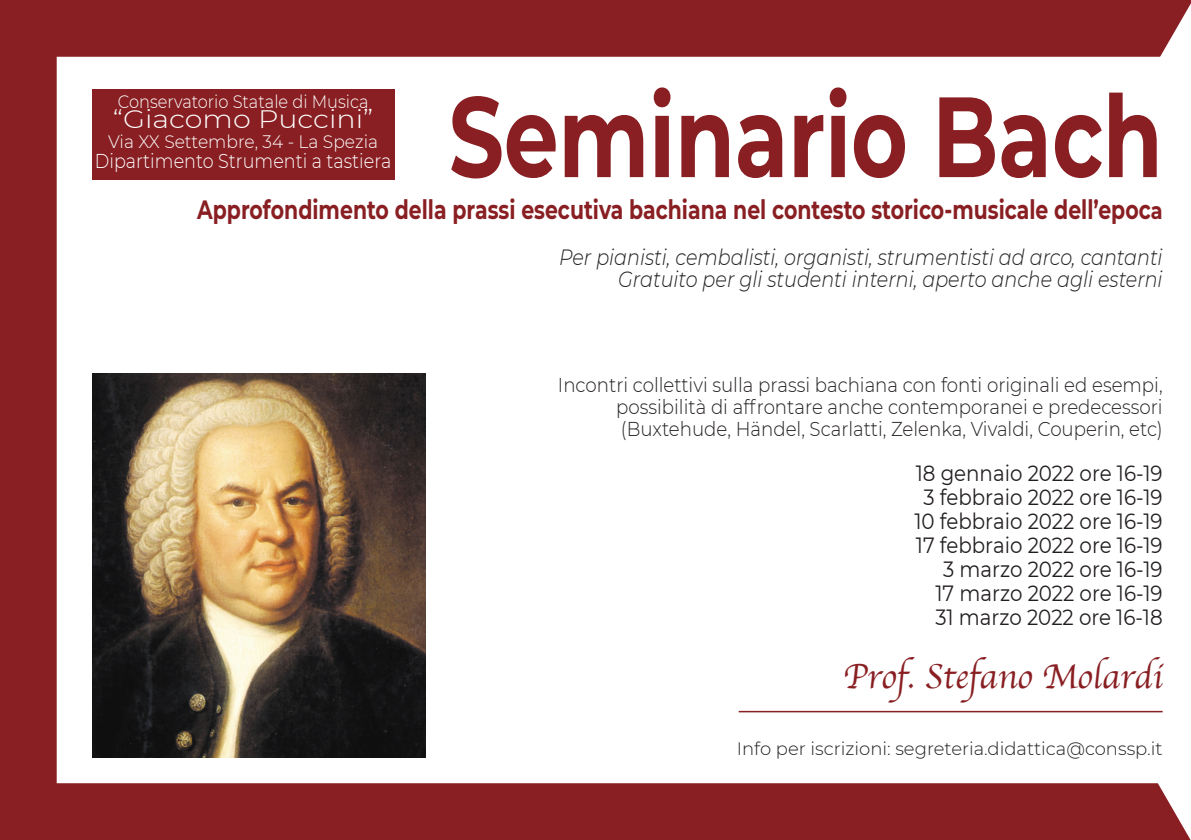
<style>
.page{position:relative;width:1191px;height:840px;background:#fff}
.page>*{position:absolute;margin:0;border:0;box-sizing:border-box;transform-origin:0 0}
.t1{font:700 113.8px "Montserrat";color:#891f22;scale:.76 1}
.t2{font:36px "Apple Chancery";color:#891f22}
.t3{font:700 26.4px "Montserrat";color:#891f22;scale:.77 1}
.t4{font:300 25.2px "Montserrat";color:#fff;scale:1.13 1}
.t5{font:22px "Montserrat";color:#231f20;scale:.9 1}
.t6{font:italic 300 22px "Montserrat";color:#231f20;scale:.87 1}
.t7{font:300 20px "Montserrat";color:#231f20;scale:.91 1}
.t8{font:300 20px "Montserrat";color:#fff;scale:.88 1}
.t9{font:300 18px "Montserrat";color:#231f20}
.t10{font:300 18px "Montserrat";color:#fff;scale:.9 1}
.t11{font:300 18px "Montserrat";color:#fff;scale:.95 1}
.s1{font-size:24px}
</style>
<div class="page">
<div style="left:1px;top:1px;width:1189px;height:55px;background:#891f22"></div>
<div style="left:0;top:0;width:1191px;height:57px;border:2px solid #891f22"></div>
<div style="left:1px;top:783px;width:1189px;height:55px;background:#891f22"></div>
<div style="left:0;top:782px;width:1191px;height:57px;border:2px solid #891f22"></div>
<div style="left:1px;top:49px;width:55px;height:734px;background:#891f22"></div>
<div style="left:0;top:48px;width:57px;height:736px;border:2px solid #891f22"></div>
<svg style="left:1154px;top:3px;width:37px;height:54px"></svg>
<svg style="left:1151px;top:782px;width:40px;height:57px"></svg>
<img style="left:92px;top:373px;width:333px;height:384px">
<hr style="left:738px;top:710px;width:424px;height:2px;background:#891f22">
<div style="left:92px;top:89px;width:302px;height:90px;background:#891f22"></div>
<p class="t1" style="left:449px;top:54px;width:940px">Seminario Bach</p>
<p class="t3" style="left:197px;top:191px;width:1255px">Approfondimento della prassi esecutiva bachiana nel contesto storico-musicale dell’epoc<span class="s1">a</span></p>
<p class="t6" style="left:559px;top:242px;width:695px">Per pianisti, cembalisti, organisti, strumentisti ad arco, cantanti</p>
<p class="t6" style="left:618px;top:264px;width:627px">Gratuito per gli studenti interni, aperto anche agli esterni</p>
<p class="t10" style="left:118px;top:89px;width:280px">Conservatorio Statale di Musica</p>
<p class="t4" style="left:113px;top:102px;width:232px">“Giacomo Puccini”</p>
<p class="t11" style="left:108px;top:129px;width:285px">Via XX Settembre, 34 - La Spezia</p>
<p class="t8" style="left:95px;top:147px;width:338px">Dipartimento Strumenti a tastiera</p>
<p class="t7" style="left:558px;top:371px;width:666px">Incontri collettivi sulla prassi bachiana con fonti originali ed esempi,</p>
<p class="t7" style="left:616px;top:393px;width:602px">possibilità di affrontare anche contemporanei e predecessori</p>
<p class="t7" style="left:621px;top:415px;width:597px">(Buxtehude, Händel, Scarlatti, Zelenka, Vivaldi, Couperin, etc)</p>
<p class="t5" style="left:915px;top:457px;width:276px">18 gennaio 2022 ore 16-19</p>
<p class="t5" style="left:923px;top:481px;width:267px">3 febbraio 2022 ore 16-19</p>
<p class="t5" style="left:914px;top:505px;width:277px">10 febbraio 2022 ore 16-19</p>
<p class="t5" style="left:916px;top:529px;width:276px">17 febbraio 2022 ore 16-19</p>
<p class="t5" style="left:943px;top:553px;width:245px">3 marzo 2022 ore 16-19</p>
<p class="t5" style="left:935px;top:577px;width:254px">17 marzo 2022 ore 16-19</p>
<p class="t5" style="left:935px;top:601px;width:254px">31 marzo 2022 ore 16-18</p>
<p class="t2" style="left:843px;top:647px;width:321px">Prof. Stefano Molardi</p>
<p class="t9" style="left:737px;top:736px;width:427px">Info per iscrizioni: segreteria.didattica@conssp.it</p>
</div>
